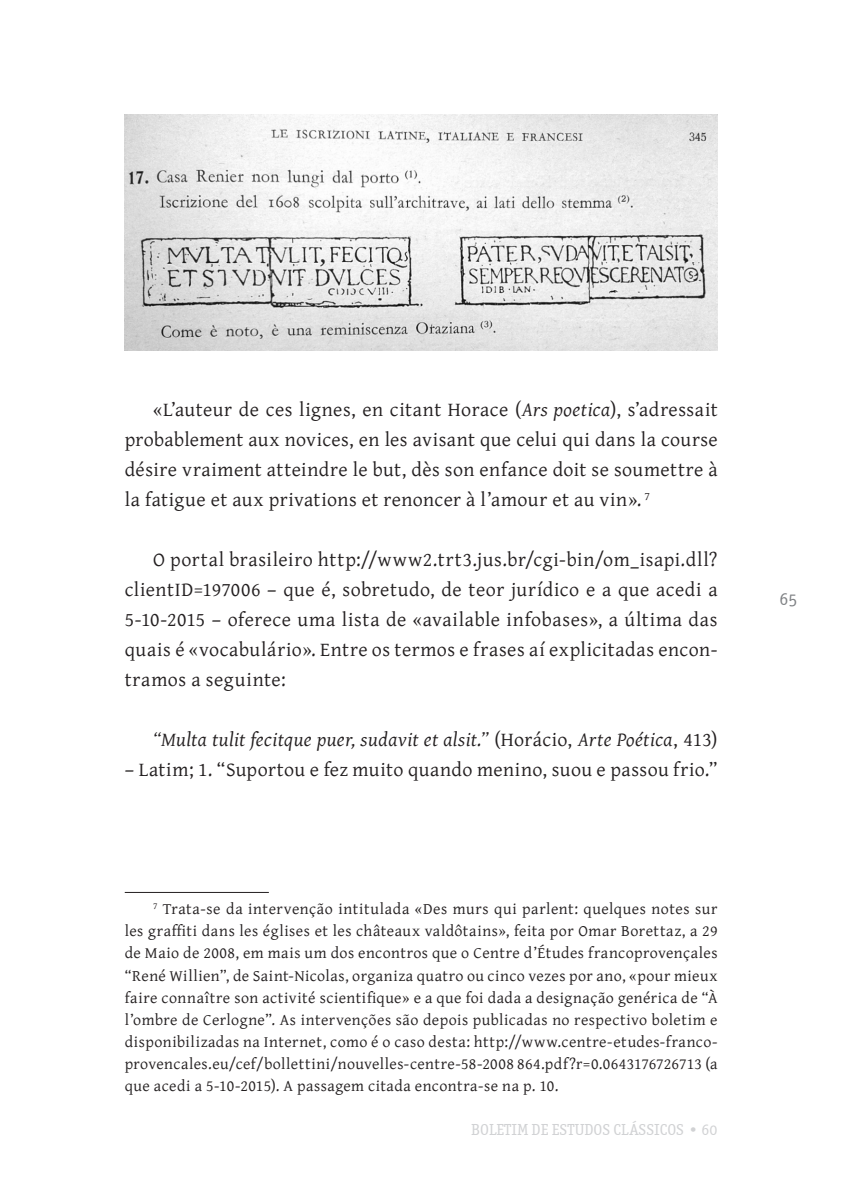
<style>
.page{position:relative;width:845px;height:1193px;background:#fff}
.page>*{position:absolute;margin:0;border:0;box-sizing:border-box;transform-origin:0 0}
.t1{font:20px/30px "Gentium Plus";letter-spacing:.025em;color:#231f20;text-align:justify}
.t2{font:italic 20px "Gentium Plus";letter-spacing:.015em;color:#231f20}
.t3{font:18px "Officina Serif OSITCTT Book";color:#808285}
.t4{font:16px/22px "Gentium Plus";letter-spacing:.025em;color:#231f20;text-align:justify}
.t5{font:16px "Officina Serif OSITCTT Book";color:#d1d2d4}
.s1{font-style:italic}
.s2{font-style:normal}
</style>
<div class="page">
<hr style="left:125px;top:891px;width:144px;height:1px;background:#231f20">
<img style="left:125px;top:115px;width:592px;height:235px">
<p class="t1" style="left:125px;top:393px;width:594px;text-indent:28px">«L’auteur de ces lignes, en citant Horace (<span class="s1">Ars poetica</span>), s’adressait probablement aux novices, en les avisant que celui qui dans la course désire vraiment atteindre le but, dès son enfance doit se soumettre à la fatigue et aux privations et renoncer à l’amour et au vin». <sup>7</sup></p>
<p class="t1" style="left:125px;top:543px;width:594px;text-indent:28px">O portal brasileiro http://www2.trt3.jus.br/cgi-bin/om_isapi.dll? clientID=197006 – que é, sobretudo, de teor jurídico e a que acedi a 5-10-2015 – oferece uma lista de «available infobases», a última das quais é «vocabulário». Entre os termos e frases aí explicitadas encon&shy;tramos a seguinte:</p>
<p class="t2" style="left:153px;top:720px;width:566px">“Multa tulit fecitque puer, sudavit et alsit.” <span class="s2">(Horácio,</span> Arte Poética<span class="s2">, 413)</span></p>
<p class="t1" style="left:125px;top:753px;width:594px">– Latim; 1. “Suportou e fez muito quando menino, suou e passou frio.”</p>
<p class="t4" style="left:125px;top:896px;width:594px;text-indent:28px"><sup>7</sup> Trata-se da intervenção intitulada «Des murs qui parlent: quelques notes sur les graffiti dans les églises et les châteaux valdôtains», feita por Omar Borettaz, a 29 de Maio de 2008, em mais um dos encontros que o Centre d’Études francoprovençales “René Willien”, de Saint-Nicolas, organiza quatro ou cinco vezes por ano, «pour mieux faire connaître son activité scientifique» e a que foi dada a designação genérica de “À l’ombre de Cerlogne”. As intervenções são depois publicadas no respectivo boletim e disponibilizadas na Internet, como é o caso desta: http://www.centre-etudes-franco&shy;provencales.eu/cef/bollettini/nouvelles-centre-58-2008 864.pdf?r=0.0643176726713 (a que acedi a 5-10-2015). A passagem citada encontra-se na p. 10.</p>
<p class="t5" style="left:471px;top:1119px;width:248px">BOLETIM DE ESTUDOS CLÁSSICOS • 60</p>
<p class="t3" style="left:779px;top:588px;width:19px">65</p>
</div>
